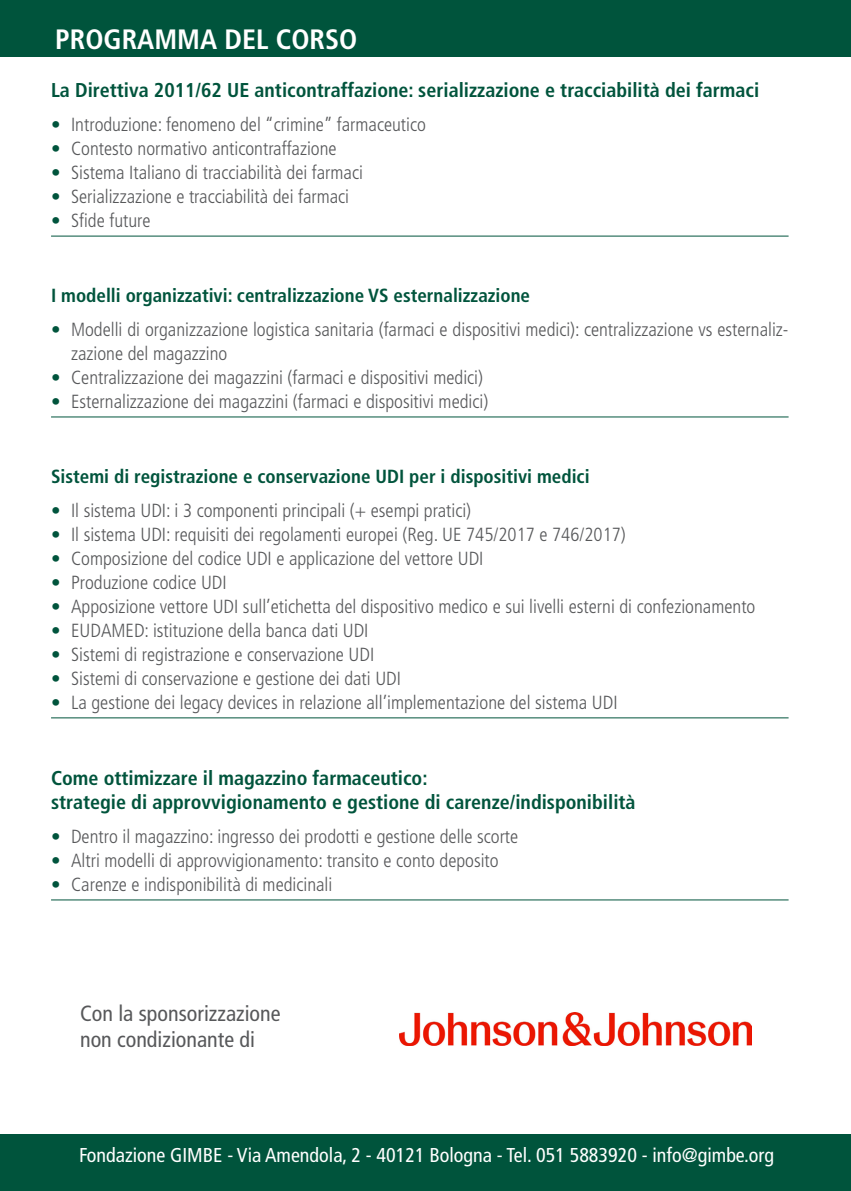
<style>
.page{position:relative;width:851px;height:1191px;background:#fff}
.page>*{position:absolute;margin:0;border:0;box-sizing:border-box;transform-origin:0 0}
.t1{font:700 condensed 28px "Frutiger LT Std";color:#fff}
.t2{font:condensed 22px "Frutiger LT Std";color:#57585a}
.t3{font:700 condensed 20px/24px "Frutiger LT Std";color:#00543c}
.t4{font:condensed 20px "Frutiger LT Std";color:#fff}
.t5{font:300 condensed 19px/24px "Frutiger LT Std";color:#57585a}
.t6{font:700 condensed 19px "Frutiger LT Std";color:#00543c}
.s1{color:#00543c}
</style>
<div class="page">
<div style="left:0;top:0;width:850px;height:57px;background:#00543c"></div>
<div style="left:0;top:1134px;width:850px;height:57px;background:#00543c"></div>
<hr style="left:51px;top:236px;width:737px;height:1px;background:#00543c">
<hr style="left:51px;top:416px;width:737px;height:1px;background:#00543c">
<hr style="left:51px;top:717px;width:737px;height:1px;background:#00543c">
<hr style="left:51px;top:899px;width:737px;height:1px;background:#00543c">
<img style="left:399px;top:1013px;width:352px;height:32px">
<p class="t1" style="left:55px;top:22px;width:303px">PROGRAMMA DEL CORSO</p>
<p class="t3" style="left:51px;top:78px;width:709px">La Direttiva 2011/62 UE anticontraffazione: serializzazione e tracciabilità dei farmaci</p>
<p class="t5" style="left:51px;top:113px;width:376px"><span class="s1">•</span> Introduzione: fenomeno del “crimine” farmaceutico</p>
<p class="t5" style="left:51px;top:137px;width:287px"><span class="s1">•</span> Contesto normativo anticontraffazione</p>
<p class="t5" style="left:51px;top:161px;width:313px"><span class="s1">•</span> Sistema Italiano di tracciabilità dei farmaci</p>
<p class="t5" style="left:51px;top:185px;width:299px"><span class="s1">•</span> Serializzazione e tracciabilità dei farmaci</p>
<p class="t5" style="left:51px;top:209px;width:101px"><span class="s1">•</span> Sfide future</p>
<p class="t6" style="left:51px;top:284px;width:480px">I modelli organizzativi: centralizzazione VS esternalizzazione</p>
<p class="t5" style="left:71px;top:318px;width:719px;text-indent:-20px"><span class="s1">•</span> Modelli di organizzazione logistica sanitaria (farmaci e dispositivi medici): centralizzazione vs esternaliz&shy;zazione del magazzino</p>
<p class="t5" style="left:51px;top:366px;width:433px"><span class="s1">•</span> Centralizzazione dei magazzini (farmaci e dispositivi medici)</p>
<p class="t5" style="left:51px;top:390px;width:438px"><span class="s1">•</span> Esternalizzazione dei magazzini (farmaci e dispositivi medici)</p>
<p class="t6" style="left:51px;top:465px;width:540px">Sistemi di registrazione e conservazione UDI per i dispositivi medici</p>
<p class="t5" style="left:51px;top:499px;width:421px"><span class="s1">•</span> Il sistema UDI: i 3 componenti principali (+ esempi pratici)</p>
<p class="t5" style="left:51px;top:523px;width:576px"><span class="s1">•</span> Il sistema UDI: requisiti dei regolamenti europei (Reg. UE 745/2017 e 746/2017)</p>
<p class="t5" style="left:51px;top:547px;width:434px"><span class="s1">•</span> Composizione del codice UDI e applicazione del vettore UDI</p>
<p class="t5" style="left:51px;top:571px;width:177px"><span class="s1">•</span> Produzione codice UDI</p>
<p class="t5" style="left:51px;top:595px;width:705px"><span class="s1">•</span> Apposizione vettore UDI sull’etichetta del dispositivo medico e sui livelli esterni di confezionamento</p>
<p class="t5" style="left:51px;top:619px;width:319px"><span class="s1">•</span> EUDAMED: istituzione della banca dati UDI</p>
<p class="t5" style="left:51px;top:643px;width:325px"><span class="s1">•</span> Sistemi di registrazione e conservazione UDI</p>
<p class="t5" style="left:51px;top:667px;width:351px"><span class="s1">•</span> Sistemi di conservazione e gestione dei dati UDI</p>
<p class="t5" style="left:51px;top:691px;width:568px"><span class="s1">•</span> La gestione dei legacy devices in relazione all’implementazione del sistema UDI</p>
<p class="t3" style="left:51px;top:766px;width:586px">Come ottimizzare il magazzino farmaceutico:<br>strategie di approvvigionamento e gestione di carenze/indisponibilità</p>
<p class="t5" style="left:51px;top:825px;width:468px"><span class="s1">•</span> Dentro il magazzino: ingresso dei prodotti e gestione delle scorte</p>
<p class="t5" style="left:51px;top:849px;width:449px"><span class="s1">•</span> Altri modelli di approvvigionamento: transito e conto deposito</p>
<p class="t5" style="left:51px;top:873px;width:283px"><span class="s1">•</span> Carenze e indisponibilità di medicinali</p>
<p class="t2" style="left:80px;top:1000px;width:202px">Con la sponsorizzazione</p>
<p class="t2" style="left:80px;top:1026px;width:176px">non condizionante di</p>
<p class="t4" style="left:79px;top:1143px;width:696px">Fondazione GIMBE - Via Amendola, 2 - 40121 Bologna - Tel. 051 5883920 - info@gimbe.org</p>
</div>
